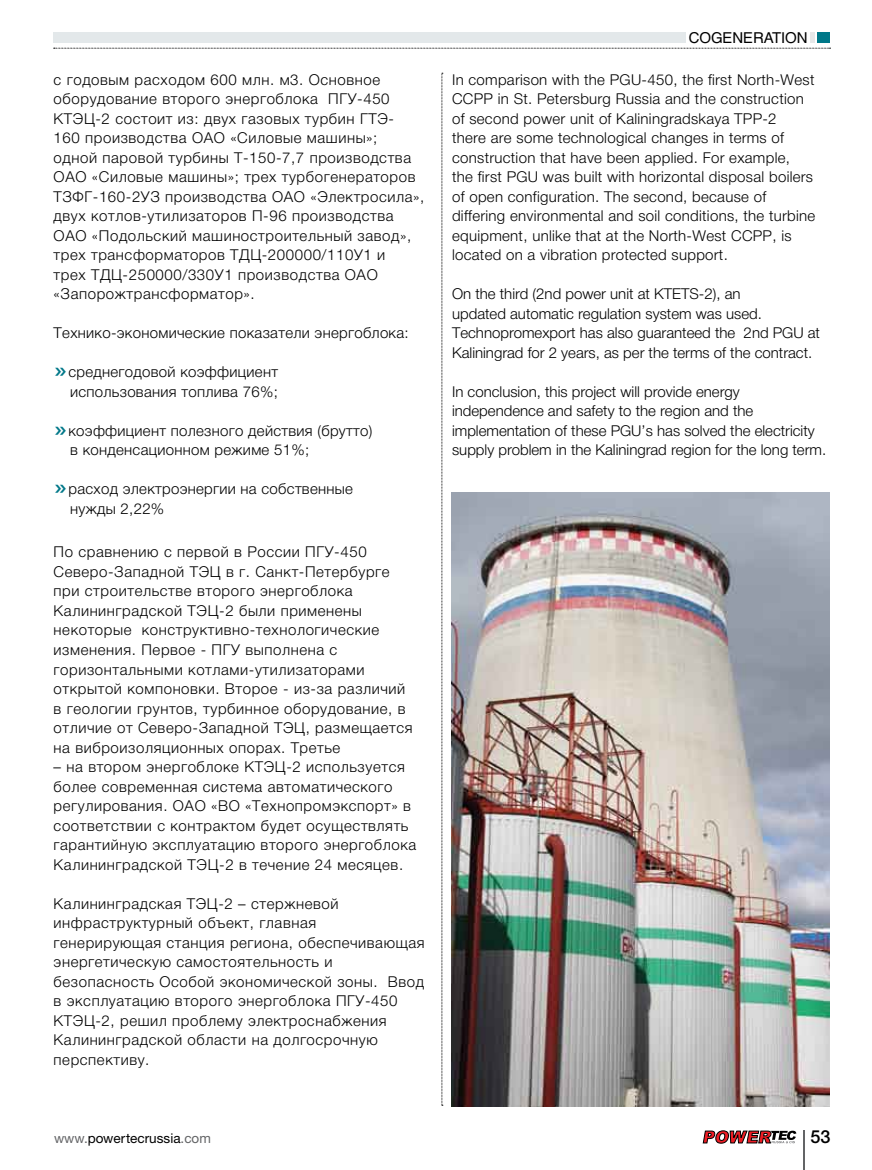
<style>
.page{position:relative;width:872px;height:1170px;background:#fff}
.page>*{position:absolute;margin:0;border:0;box-sizing:border-box;transform-origin:0 0}
.t1{font:500 18px "Helvetica Neue";color:#000}
.t2{font:300 15px/19.5px "Helvetica Neue LTCYR";letter-spacing:.04em;color:#000}
.t3{font:300 15px/19.5px "Helvetica Neue LTCYR";letter-spacing:.02em;color:#000}
.t4{font:300 15px/19.5px "Helvetica Neue LTCYR";color:#000}
.t5{font:15px "Helvetica Cyr Upright";letter-spacing:-.01em;color:#000}
.t6{font:13.5px "Helvetica Neue";color:#000}
.s1{font-family:"Copperplate";font-weight:400;font-size:28.5px;color:#007889}
.s2{color:#636466}
</style>
<div class="page">
<svg style="left:702px;top:1130px;width:94px;height:13px"></svg>
<hr style="left:803px;top:1130px;width:2px;height:39px;background:#636466">
<svg style="left:441px;top:73px;width:2px;height:1032px;background:#bebebe"></svg>
<div style="left:53px;top:32px;width:633px;height:11px;background:#e3e8ea"></div>
<svg style="left:54px;top:48px;width:776px;height:1px"></svg>
<hr style="left:810px;top:32px;width:4px;height:11px;background:#e6e7e8">
<div style="left:817px;top:32px;width:12px;height:11px;background:#007889"></div>
<img style="left:452px;top:492px;width:377px;height:614px">
<p class="t2" style="left:54px;top:70px;width:372px">с годовым расходом 600 млн. м3. Основное оборудование второго энергоблока ПГУ-450<br>КТЭЦ-2 состоит из: двух газовых турбин ГТЭ-<br>160 производства ОАО «Силовые машины»; одной паровой турбины Т-150-7,7 производства ОАО «Силовые машины»; трех турбогенераторов ТЗФГ-160-2УЗ производства OАО «Электросила», двух котлов-утилизаторов П-96 производства OАО «Подольский машиностроительный завод», трех трансформаторов ТДЦ-200000/110У1 и<br>трех ТДЦ-250000/330У1 производства OАО «Запорожтрансформатор».</p>
<p class="t3" style="left:54px;top:323px;width:356px">Технико-экономические показатели энергоблока:</p>
<p class="t3" style="left:54px;top:362px;width:226px;text-align:right"><span class="s1">»</span>среднегодовой коэффициент использования топлива 76%;</p>
<p class="t3" style="left:70px;top:421px;width:304px;text-indent:-16px"><span class="s1">»</span>коэффициент полезного действия (брутто) в конденсационном режиме 51%;</p>
<p class="t3" style="left:70px;top:479px;width:284px;text-indent:-16px"><span class="s1">»</span>расход электроэнергии на собственные нужды 2,22%</p>
<p class="t2" style="left:54px;top:542px;width:360px">По сравнению с первой в России ПГУ-450<br>Северо-Западной ТЭЦ в г. Санкт-Петербурге при строительстве второго энергоблока Калининградской ТЭЦ-2 были применены некоторые конструктивно-технологические изменения. Первое - ПГУ выполнена с горизонтальными котлами-утилизаторами открытой компоновки. Второе - из-за различий в геологии грунтов, турбинное оборудование, в отличие от Северо-Западной ТЭЦ, размещается на виброизоляционных опорах. Третье</p>
<p class="t2" style="left:54px;top:757px;width:364px">– на втором энергоблоке КТЭЦ-2 используется более современная система автоматического регулирования. ОАО «ВО «Технопромэкспорт» в соответствии с контрактом будет осуществлять гарантийную эксплуатацию второго энергоблока Калининградской ТЭЦ-2 в течение 24 месяцев.</p>
<p class="t2" style="left:54px;top:893px;width:372px">Калининградская ТЭЦ-2 – стержневой инфраструктурный объект, главная генерирующая станция региона, обеспечивающая энергетическую самостоятельность и безопасность Особой экономической зоны. Ввод в эксплуатацию второго энергоблока ПГУ-450<br>КТЭЦ-2, решил проблему электроснабжения Калининградской области на долгосрочную перспективу.</p>
<p class="t5" style="left:689px;top:29px;width:120px">COGENERATION</p>
<p class="t3" style="left:452px;top:70px;width:365px">In comparison with the PGU-450, the first North-West CCPP in St. Petersburg Russia and the construction of second power unit of Kaliningradskaya TPP-2<br>there are some technological changes in terms of construction that have been applied. For example,<br>the first PGU was built with horizontal disposal boilers of open configuration. The second, because of differing environmental and soil conditions, the turbine equipment, unlike that at the North-West CCPP, is located on a vibration protected support.</p>
<p class="t4" style="left:452px;top:284px;width:369px">On the third (2nd power unit at KTETS-2), an<br>updated automatic regulation system was used.<br>Technopromexport has also guaranteed the 2nd PGU at Kaliningrad for 2 years, as per the terms of the contract.</p>
<p class="t4" style="left:452px;top:382px;width:375px">In conclusion, this project will provide energy independence and safety to the region and the implementation of these PGU’s has solved the electricity supply problem in the Kaliningrad region for the long term.</p>
<p class="t6" style="left:54px;top:1130px;width:158px"><span class="s2">www.</span>powertecrussia<span class="s2">.com</span></p>
<p class="t1" style="left:810px;top:1126px;width:22px">53</p>
</div>
